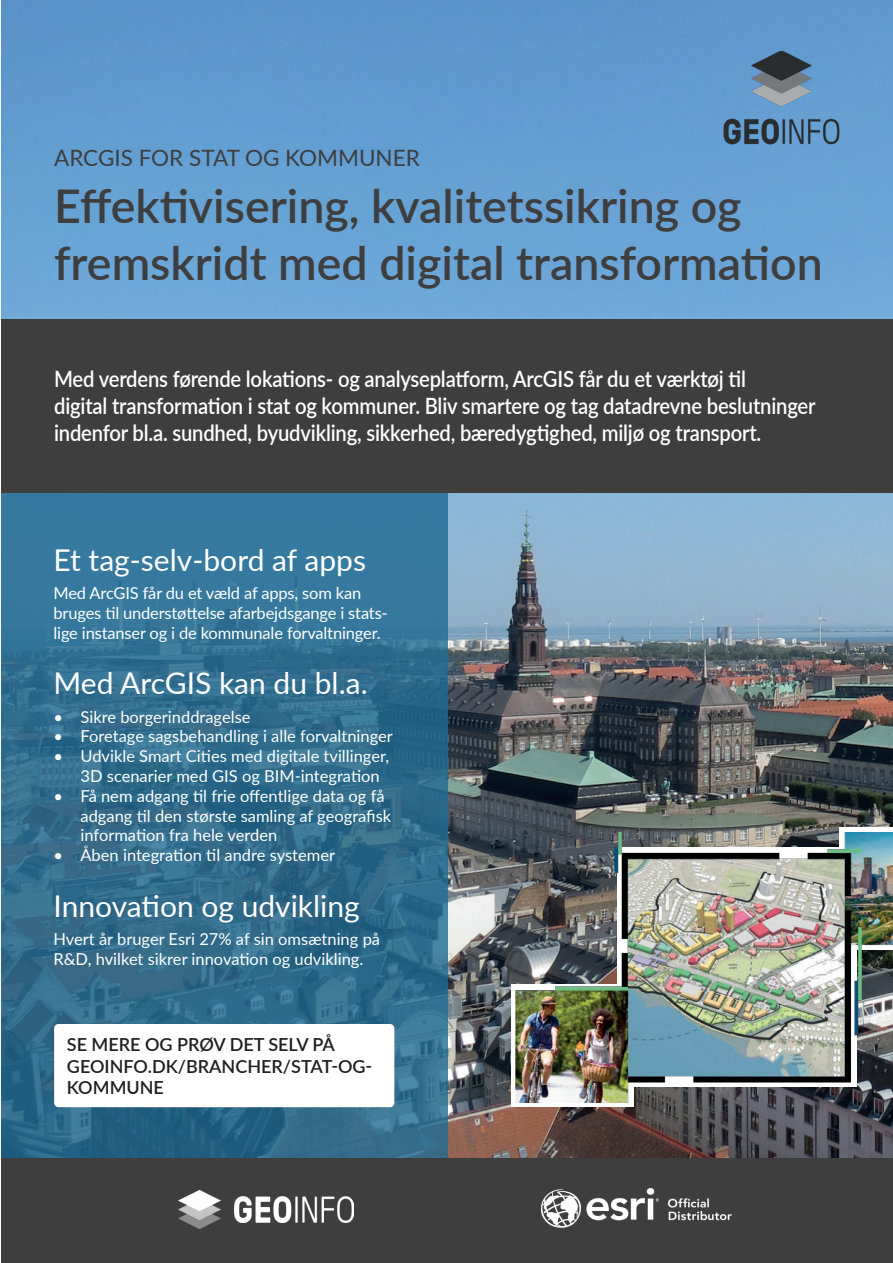
<style>
.page{position:relative;width:893px;height:1263px;background:#fff}
.page>*{position:absolute;margin:0;border:0;box-sizing:border-box;transform-origin:0 0}
.t1{font:600 46.5px/57px "Lato";color:#3e3e3f}
.t2{font:30px "Lato";color:#fff}
.t3{font:600 22.5px/27px "Lato";letter-spacing:-.01em;color:#fff;scale:.9 1}
.t4{font:22.5px "Lato";color:#3e3e3f}
.t5{font:600 18px/21.6px "Lato";color:#231f20}
.t6{font:16.5px/19.8px "Lato";color:#fff}
</style>
<div class="page">
<img style="left:1px;top:0;width:892px;height:1159px">
<svg style="left:1px;top:493px;width:447px;height:666px;background:#316e8f"></svg>
<div style="left:1px;top:1159px;width:892px;height:104px;background:#3e3e3f"></div>
<img style="left:541px;top:1189px;width:190px;height:39px">
<img style="left:234px;top:1196px;width:120px;height:26px">
<img style="left:178px;top:1190px;width:42px;height:38px">
<div style="left:54px;top:1024px;width:340px;height:83px;background:#fff;border-radius:4px"></div>
<div style="left:1px;top:319px;width:892px;height:174px;background:#3e3e3f"></div>
<img style="left:723px;top:51px;width:118px;height:94px">
<div style="left:839px;top:827px;width:54px;height:123px;background:#fff"></div>
<div style="left:511px;top:985px;width:122px;height:122px;background:#fff"></div>
<img style="left:515px;top:832px;width:378px;height:270px">
<h3 class="t4" style="left:54px;top:142px;width:367px">ARCGIS FOR STAT OG KOMMUNER</h3>
<h1 class="t1" style="left:54px;top:175px;width:770px">Effektivisering, kvalitetssikring og fremskridt med digital transformation</h1>
<p class="t3" style="left:54px;top:364px;width:848px">Med verdens førende lokations- og analyseplatform, ArcGIS får du et værktøj til<br>digital transformation i stat og kommuner. Bliv smartere og tag datadrevne beslutninger indenfor bl.a. sundhed, byudvikling, sikkerhed, bæredygtighed, miljø og transport.</p>
<h2 class="t2" style="left:54px;top:538px;width:314px">Et tag-selv-bord af apps</h2>
<p class="t6" style="left:54px;top:582px;width:336px">Med ArcGIS får du et væld af apps, som kan bruges til understøttelse afarbejdsgange i stats&shy;lige instanser og i de kommunale forvaltninger.</p>
<h2 class="t2" style="left:54px;top:662px;width:316px">Med ArcGIS kan du bl.a.</h2>
<p class="t6" style="left:54px;top:706px;width:199px">• Sikre borgerinddragelse</p>
<p class="t6" style="left:54px;top:726px;width:341px">• Foretage sagsbehandling i alle forvaltninger</p>
<p class="t6" style="left:81px;top:746px;width:310px;text-indent:-27px">• Udvikle Smart Cities med digitale tvillinger,<br>3D scenarier med GIS og BIM-integration</p>
<p class="t6" style="left:81px;top:785px;width:312px;text-indent:-27px">• Få nem adgang til frie offentlige data og få adgang til den største samling af geografisk information fra hele verden</p>
<p class="t6" style="left:54px;top:845px;width:283px">• Åben integration til andre systemer</p>
<h2 class="t2" style="left:54px;top:885px;width:308px">Innovation og udvikling</h2>
<p class="t6" style="left:54px;top:929px;width:328px">Hvert år bruger Esri 27% af sin omsætning på<br>R&amp;D, hvilket sikrer innovation og udvikling.</p>
<p class="t5" style="left:67px;top:1033px;width:307px">SE MERE OG PRØV DET SELV PÅ<br>GEOINFO.DK/BRANCHER/STAT-OG-<br>KOMMUNE</p>
</div>
